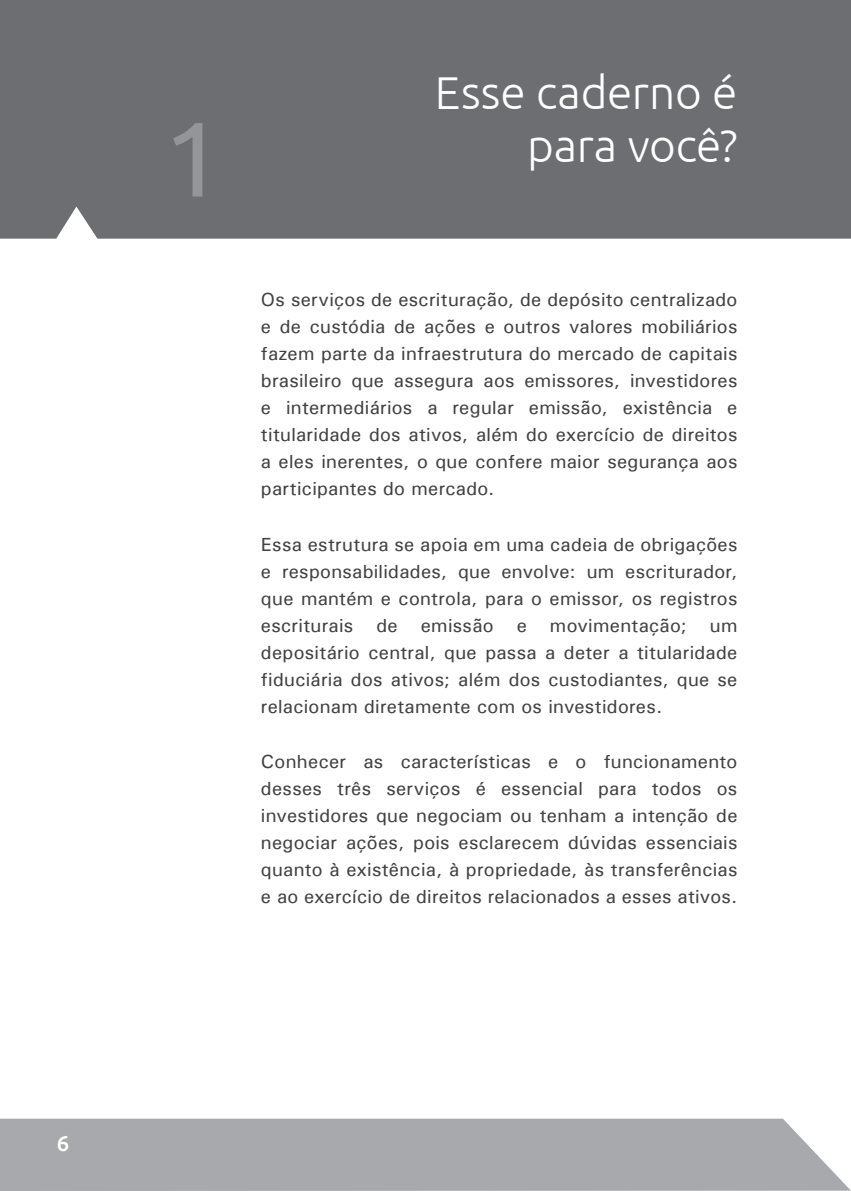
<style>
.page{position:relative;width:851px;height:1191px;background:#fff}
.page>*{position:absolute;margin:0;border:0;box-sizing:border-box;transform-origin:0 0}
.t1{font:106px "Ubuntu";color:#939598}
.t2{font:300 46px/53px "Ubuntu";letter-spacing:-.005em;color:#fff;text-align:right}
.t3{font:500 22px "Ubuntu";color:#fff}
.t4{font:19px/27px "Univers";letter-spacing:.01em;color:#414042;text-align:justify}
</style>
<div class="page">
<div style="left:0;top:1118px;width:850px;height:73px;background:#a7a9ac"></div>
<div style="left:0;top:0;width:850px;height:239px;background:#6d6e71"></div>
<p class="t3" style="left:57px;top:1129px;width:14px">6</p>
<h1 class="t1" style="left:163px;top:95px;width:61px">1</h1>
<h2 class="t2" style="left:434px;top:65px;width:304px">Esse caderno é para você?</h2>
<p class="t4" style="left:261px;top:286px;width:478px">Os serviços de escrituração, de depósito centralizado e de custódia de ações e outros valores mobiliários fazem parte da infraestrutura do mercado de capitais brasileiro que assegura aos emissores, investidores e intermediários a regular emissão, existência e titularidade dos ativos, além do exercício de direitos a eles inerentes, o que confere maior segurança aos participantes do mercado.</p>
<p class="t4" style="left:261px;top:530px;width:478px">Essa estrutura se apoia em uma cadeia de obrigações e responsabilidades, que envolve: um escriturador, que mantém e controla, para o emissor, os registros escriturais de emissão e movimentação; um depositário central, que passa a deter a titularidade fiduciária dos ativos; além dos custodiantes, que se relacionam diretamente com os investidores.</p>
<p class="t4" style="left:261px;top:747px;width:478px">Conhecer as características e o funcionamento desses três serviços é essencial para todos os investidores que negociam ou tenham a intenção de negociar ações, pois esclarecem dúvidas essenciais quanto à existência, à propriedade, às transferências e ao exercício de direitos relacionados a esses ativos.</p>
</div>
